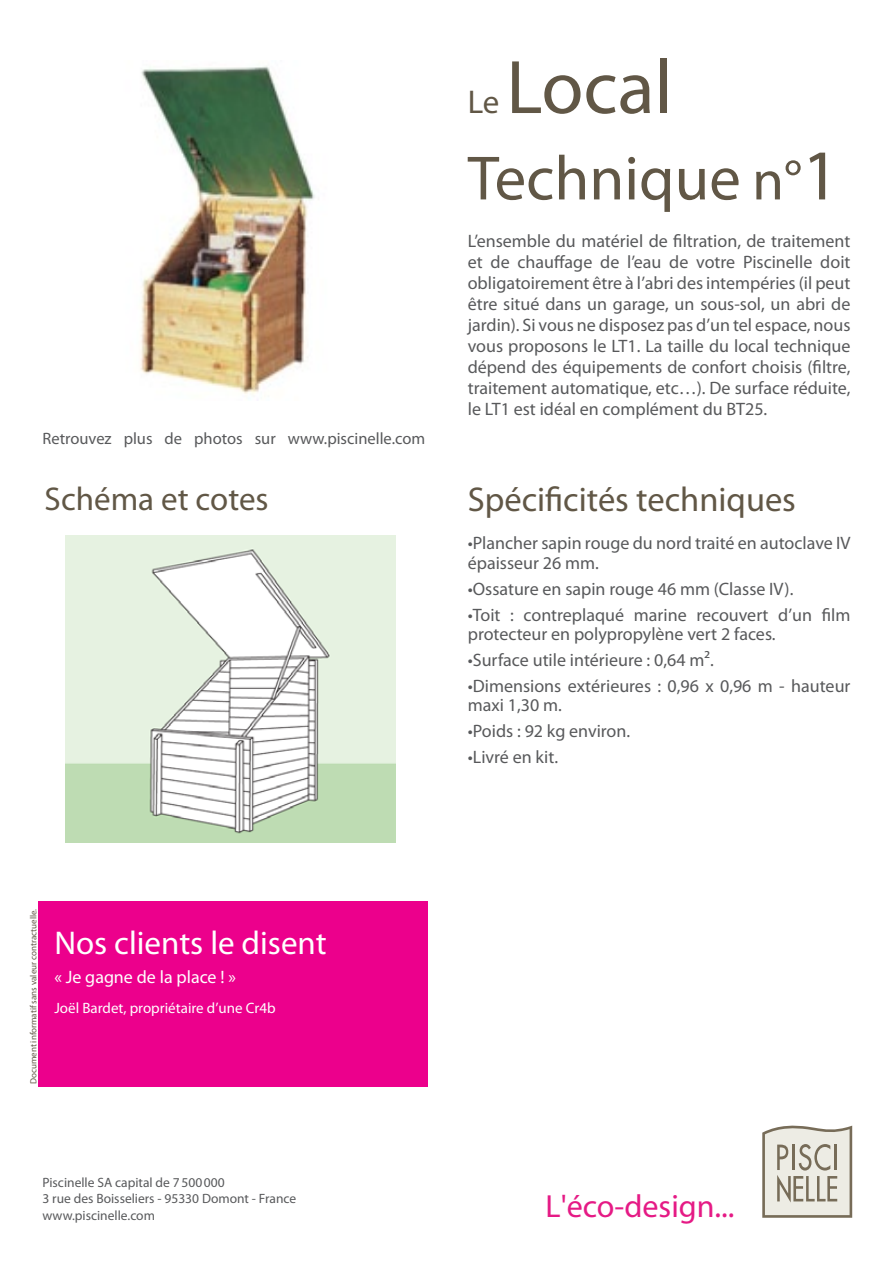
<style>
.page{position:relative;width:893px;height:1263px;background:#fff}
.page>*{position:absolute;margin:0;border:0;box-sizing:border-box;transform-origin:0 0}
.t1{font:76.5px "Myriad Pro";color:#615746}
.t2{font:63px "Myriad Pro";color:#615746}
.t3{font:34.5px "Myriad Pro";color:#615746}
.t4{font:33px "Myriad Pro";color:#fff}
.t5{font:33px "Myriad Pro";color:#615746}
.t6{font:32.1px "Myriad";color:#e51a85}
.t7{font:18px/21px "Myriad Pro";color:#58595b}
.t8{font:18px "Myriad Pro";color:#fff}
.t9{font:16.5px "Myriad Pro";color:#58595b}
.t10{font:15px "Myriad Pro";color:#fff}
.t11{font:13.5px/16.5px "Myriad Pro";color:#58595b}
.t12{font:9px "Myriad Pro";color:#615746}
.s1{font-size:57px}
.s2{font-size:72px}
</style>
<div class="page">
<img style="left:140px;top:66px;width:175px;height:329px">
<svg style="left:762px;top:1125px;width:90px;height:93px"></svg>
<hr style="left:835px;top:1144px;width:2px;height:26px;background:#776c58">
<div style="left:38px;top:901px;width:390px;height:186px;background:#ec008c"></div>
<img style="left:65px;top:536px;width:330px;height:306px">
<h1 class="t1" style="left:506px;top:40px;width:168px">Local</h1>
<h2 class="t2" style="left:468px;top:139px;width:373px">Technique <span class="s1">n°</span><span class="s2">1</span></h2>
<h3 class="t5" style="left:468px;top:82px;width:33px">Le</h3>
<p class="t9" style="left:43px;top:428px;width:384px">Retrouvez plus de photos sur www.piscinelle.com</p>
<p class="t7" style="left:468px;top:230px;width:384px;text-align:justify">L’ensemble du matériel de filtration, de traitement et de chauffage de l’eau de votre Piscinelle doit obligatoirement être à l’abri des intempéries (il peut être situé dans un garage, un sous-sol, un abri de jardin). Si vous ne disposez pas d’un tel espace, nous vous proposons le LT1. La taille du local technique dépend des équipements de confort choisis (filtre, traitement automatique, etc…). De surface réduite, le LT1 est idéal en complément du BT25.</p>
<h3 class="t5" style="left:45px;top:478px;width:226px">Schéma et cotes</h3>
<h3 class="t3" style="left:468px;top:478px;width:330px">Spécificités techniques</h3>
<p class="t12" style="left:28px;top:1084px;width:177px;rotate:-90deg">Document informatif sans valeur contractuelle.</p>
<h3 class="t4" style="left:54px;top:922px;width:274px">Nos clients le disent</h3>
<p class="t8" style="left:54px;top:966px;width:183px">« Je gagne de la place ! »</p>
<p class="t10" style="left:54px;top:999px;width:223px">Joël Bardet, propriétaire d’une Cr4b</p>
<p class="t11" style="left:43px;top:1174px;width:255px">Piscinelle SA capital de 7500000<br>3 rue des Boisseliers - 95330 Domont - France www.piscinelle.com</p>
<p class="t7" style="left:468px;top:533px;width:384px;line-height:19.5px">•Plancher sapin rouge du nord traité en autoclave IV épaisseur 26 mm.</p>
<p class="t7" style="left:468px;top:578px;width:327px">•Ossature en sapin rouge 46 mm (Classe IV).</p>
<p class="t7" style="left:468px;top:604px;width:384px;line-height:19.5px">•Toit : contreplaqué marine recouvert d’un film protecteur en polypropylène vert 2 faces.</p>
<p class="t7" style="left:468px;top:649px;width:247px">•Surface utile intérieure : 0,64 m².</p>
<p class="t7" style="left:468px;top:676px;width:384px;line-height:19.5px">•Dimensions extérieures : 0,96 x 0,96 m - hauteur maxi 1,30 m.</p>
<p class="t7" style="left:468px;top:720px;width:164px">•Poids : 92 kg environ.</p>
<p class="t7" style="left:468px;top:746px;width:92px">•Livré en kit.</p>
<h3 class="t6" style="left:545px;top:1191px;width:190px">L'éco-design...</h3>
</div>
